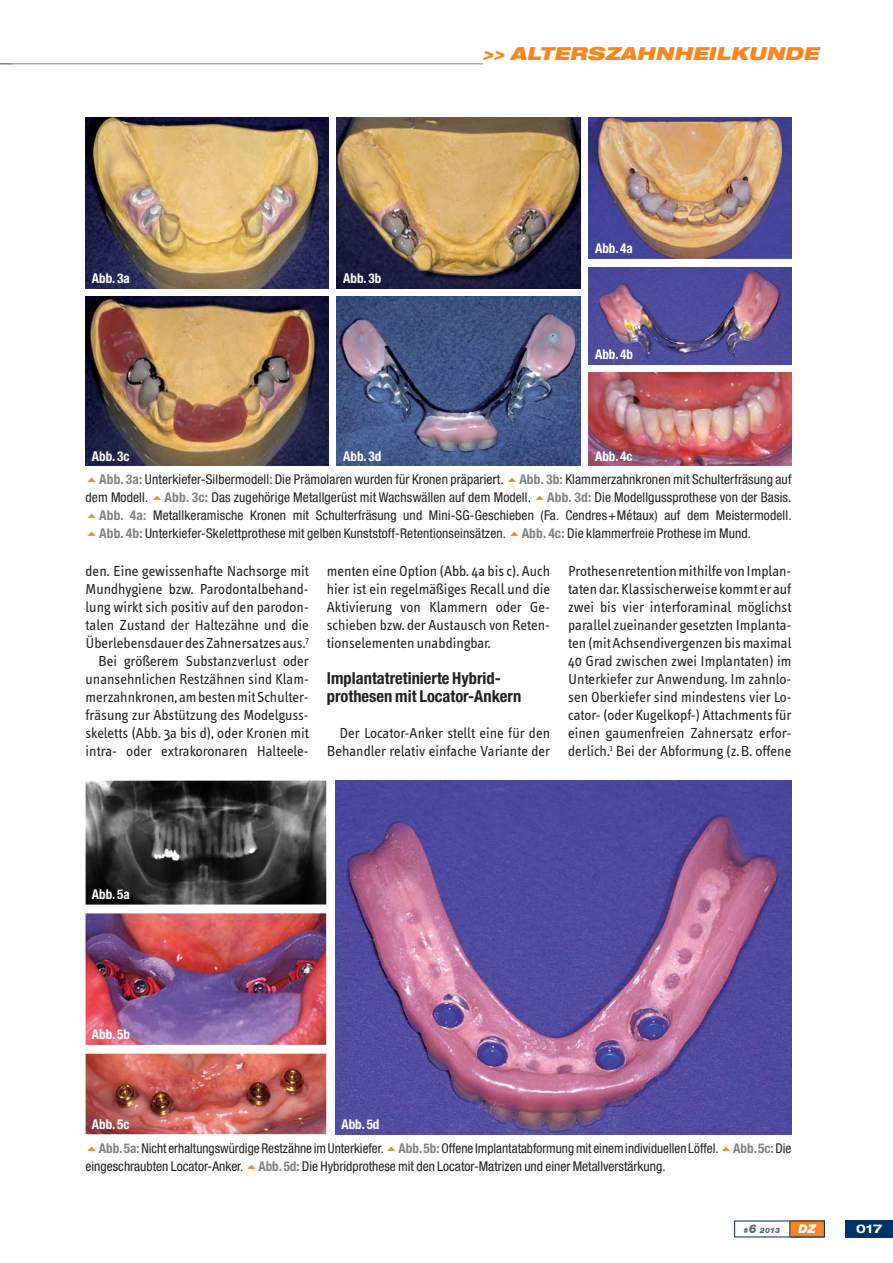
<style>
.page{position:relative;width:893px;height:1263px;background:#fff}
.page>*{position:absolute;margin:0;border:0;box-sizing:border-box;transform-origin:0 0}
.t1{font:italic 900 expanded 18px "Helvetica Neue";color:#f6861f}
.t2{font:700 condensed 16.5px/18px "Helvetica Neue";color:#231f20}
.t3{font:15px/18px "Info Text";color:#231f20;text-align:right}
.t4{font:condensed 13.5px/18px "Helvetica Neue";letter-spacing:.01em;color:#231f20}
.t5{font:700 condensed 13.5px "Helvetica Neue";color:#fff}
.t6{font:700 expanded 12px "Helvetica Neue";color:#fff}
.t7{font:italic 900 12px "Helvetica Neue";color:#fff}
.t8{font:italic 900 7.5px "Helvetica Neue";color:#516b98}
.s1{font-weight:700;color:#808285}
.s2{font-size:12px}
</style>
<div class="page">
<div style="left:790px;top:1220px;width:35px;height:17px;background:#f6861f"></div>
<div style="left:845px;top:1220px;width:48px;height:17px;background:#003369"></div>
<svg style="left:789px;top:1221px;width:1px;height:16px"></svg>
<img style="left:86px;top:1053px;width:240px;height:81px">
<img style="left:86px;top:913px;width:240px;height:132px">
<img style="left:86px;top:781px;width:240px;height:123px">
<img style="left:335px;top:781px;width:456px;height:353px">
<img style="left:86px;top:117px;width:242px;height:171px">
<img style="left:337px;top:117px;width:243px;height:171px">
<img style="left:589px;top:117px;width:202px;height:142px">
<img style="left:86px;top:297px;width:242px;height:169px">
<img style="left:337px;top:297px;width:243px;height:169px">
<img style="left:589px;top:267px;width:202px;height:97px">
<img style="left:589px;top:373px;width:202px;height:93px">
<hr style="left:0;top:63px;width:483px;height:1px;background:#808285">
<p class="t1" style="left:483px;top:45px;width:341px">&gt;&gt; ALTERSZAHNHEILKUNDE</p>
<p class="t5" style="left:92px;top:273px;width:39px">Abb. 3a</p>
<p class="t5" style="left:343px;top:273px;width:40px">Abb. 3b</p>
<p class="t5" style="left:92px;top:451px;width:39px">Abb. 3c</p>
<p class="t5" style="left:343px;top:451px;width:40px">Abb. 3d</p>
<p class="t5" style="left:595px;top:244px;width:39px">Abb. 4a</p>
<p class="t5" style="left:595px;top:349px;width:40px">Abb. 4b</p>
<p class="t5" style="left:595px;top:451px;width:39px">Abb. 4c</p>
<p class="t4" style="left:99px;top:472px;width:694px"><span class="s1">Abb. 3a:</span> Unterkiefer-Silbermodell: Die Prämolaren wurden für Kronen präpariert. <span class="s1">Abb. 3b:</span> Klammerzahnkronen mit Schulterfräsung auf</p>
<p class="t4" style="left:86px;top:490px;width:707px">dem Modell. <span class="s1">Abb. 3c:</span> Das zugehörige Metallgerüst mit Wachswällen auf dem Modell. <span class="s1">Abb. 3d:</span> Die Modellgussprothese von der Basis.</p>
<p class="t4" style="left:99px;top:508px;width:694px"><span class="s1">Abb. 4a:</span> Metallkeramische Kronen mit Schulterfräsung und Mini-SG-Geschieben (Fa. Cendres+Métaux) auf dem Meistermodell.</p>
<p class="t4" style="left:99px;top:526px;width:653px"><span class="s1">Abb. 4b:</span> Unterkiefer-Skelettprothese mit gelben Kunststoff-Retentionseinsätzen. <span class="s1">Abb. 4c:</span> Die klammerfreie Prothese im Mund.</p>
<p class="t3" style="left:86px;top:563px;width:225px">den. Eine gewissenhafte Nachsorge mit Mundhygiene bzw. Parodontalbehand&shy;lung wirkt sich positiv auf den parodon&shy;talen Zustand der Haltezähne und die Überlebensdauer des Zahnersatzes aus.<sup>7<br></sup>Bei größerem Substanzverlust oder unansehnlichen Restzähnen sind Klam&shy;merzahnkronen, am besten mit Schulter&shy;fräsung zur Abstützung des Modelguss&shy;skeletts (Abb. 3a bis d), oder Kronen mit intra- oder extrakoronaren Halteele-</p>
<p class="t3" style="left:327px;top:563px;width:225px;text-align:justify">menten eine Option (Abb. 4a bis c). Auch hier ist ein regelmäßiges Recall und die Aktivierung von Klammern oder Ge&shy;schieben bzw. der Austausch von Reten&shy;tionselementen unabdingbar.</p>
<p class="t2" style="left:327px;top:671px;width:196px">Implantatretinierte Hybrid&shy;prothesen mit Locator-Ankern</p>
<p class="t3" style="left:327px;top:725px;width:225px">Der Locator-Anker stellt eine für den<br>Behandler relativ einfache Variante der</p>
<p class="t3" style="left:568px;top:563px;width:225px;text-align:justify">Prothesenretention mithilfe von Implan&shy;taten dar. Klassischerweise kommt er auf zwei bis vier interforaminal möglichst parallel zueinander gesetzten Implanta&shy;ten (mit Achsendivergenzen bis maximal 40 Grad zwischen zwei Implantaten) im Unterkiefer zur Anwendung. Im zahnlo&shy;sen Oberkiefer sind mindestens vier Lo&shy;cator- (oder Kugelkopf-) Attachments für einen gaumenfreien Zahnersatz erfor&shy;derlich.<sup>1</sup> Bei der Abformung (z.B. offene</p>
<p class="t5" style="left:92px;top:890px;width:39px">Abb. 5a</p>
<p class="t5" style="left:92px;top:1030px;width:40px">Abb. 5b</p>
<p class="t5" style="left:92px;top:1119px;width:39px">Abb. 5c</p>
<p class="t5" style="left:341px;top:1119px;width:40px">Abb. 5d</p>
<p class="t4" style="left:86px;top:1140px;width:707px;text-indent:13px"><span class="s1">Abb. 5a:</span>Nicht erhaltungswürdige Restzähne im Unterkiefer. <span class="s1">Abb. 5b:</span>Offene Implantatabformung mit einem individuellen Löffel. <span class="s1">Abb. 5c:</span>Die eingeschraubten Locator-Anker. <span class="s1">Abb. 5d:</span> Die Hybridprothese mit den Locator-Matrizen und einer Metallverstärkung.</p>
<p class="t8" style="left:744px;top:1227px;width:38px">#<span class="s2">6</span> 2013</p>
<p class="t7" style="left:798px;top:1224px;width:19px">DZ</p>
<p class="t6" style="left:856px;top:1224px;width:27px">017</p>
</div>
